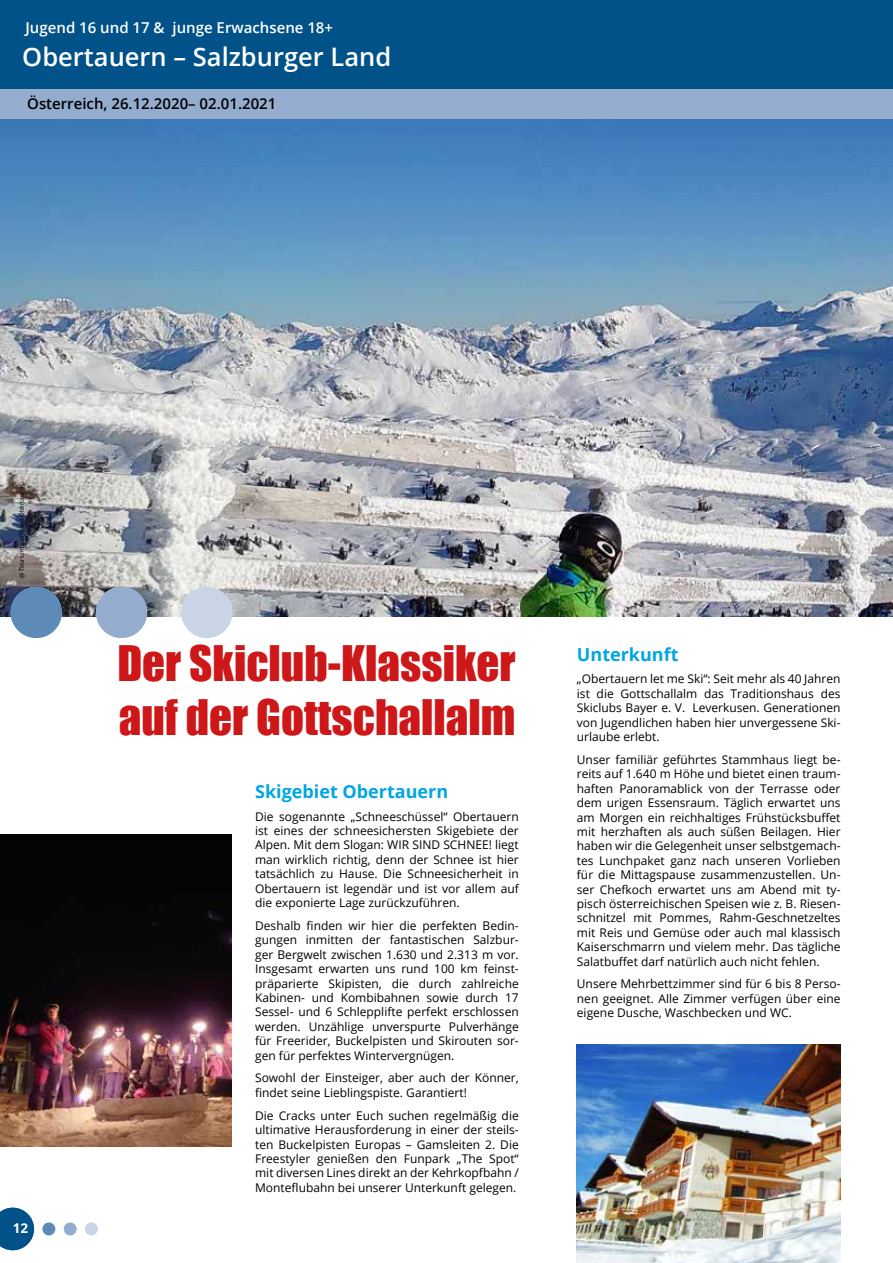
<style>
.page{position:relative;width:893px;height:1263px;background:#fff}
.page>*{position:absolute;margin:0;border:0;box-sizing:border-box;transform-origin:0 0}
.t1{font:45px/54px "Impact";color:#cd1719}
.t2{font:600 25.5px "Open Sans";color:#fff}
.t3{font:700 18px "Open Sans";color:#00a6e2}
.t4{font:600 15px "Open Sans";color:#fff}
.t5{font:600 15px "Open Sans";color:#000}
.t6{font:700 13.5px "Open Sans";color:#fff}
.t7{font:12px/14.4px "Open Sans";color:#000;text-align:justify}
.t8{font:6px "Open Sans";color:#000}
</style>
<div class="page">
<svg style="left:0;top:1208px;width:34px;height:42px"></svg>
<div style="left:43px;top:1222px;width:12px;height:13px;background:#5e8ab7;border-radius:50%"></div>
<div style="left:64px;top:1222px;width:13px;height:13px;background:#94adcf;border-radius:50%"></div>
<div style="left:85px;top:1222px;width:13px;height:13px;background:#c9d4e7;border-radius:50%"></div>
<div style="left:0;top:0;width:893px;height:89px;background:#005289"></div>
<img style="left:0;top:119px;width:893px;height:498px">
<div style="left:11px;top:587px;width:51px;height:51px;background:#5e8ab7;border-radius:50%"></div>
<div style="left:96px;top:587px;width:51px;height:51px;background:#94adcf;border-radius:50%"></div>
<div style="left:181px;top:587px;width:51px;height:51px;background:#c9d4e7;border-radius:50%"></div>
<img style="left:577px;top:1044px;width:263px;height:219px">
<div style="left:0;top:89px;width:893px;height:30px;background:#94adcf"></div>
<img style="left:0;top:835px;width:231px;height:312px">
<p class="t4" style="left:26px;top:17px;width:309px">Jugend 16 und 17 &amp; junge Erwachsene 18+</p>
<h2 class="t2" style="left:22px;top:40px;width:370px">Obertauern – Salzburger Land</h2>
<p class="t5" style="left:27px;top:94px;width:251px">Österreich, 26.12.2020– 02.01.2021</p>
<p class="t8" style="left:17px;top:578px;width:96px;rotate:-90deg">@ Tourismusverband Obertauern</p>
<p class="t6" style="left:13px;top:1218px;width:17px">12</p>
<h1 class="t1" style="left:117px;top:635px;width:400px">Der Skiclub-Klassiker auf der Gottschallalm</h1>
<h3 class="t3" style="left:255px;top:778px;width:195px">Skigebiet Obertauern</h3>
<p class="t7" style="left:255px;top:809px;width:265px">Die sogenannte „Schneeschüssel“ Obertauern ist eines der schneesichersten Skigebiete der Alpen. Mit dem Slogan: WIR SIND SCHNEE! liegt man wirklich richtig, denn der Schnee ist hier tatsächlich zu Hause. Die Schneesicherheit in Obertauern ist legendär und ist vor allem auf die exponierte Lage zurückzuführen.</p>
<p class="t7" style="left:255px;top:918px;width:265px">Deshalb finden wir hier die perfekten Bedin&shy;gungen inmitten der fantastischen Salzbur&shy;ger Bergwelt zwischen 1.630 und 2.313 m vor.<br>Insgesamt erwarten uns rund 100 km feinst&shy;präparierte Skipisten, die durch zahlreiche Kabinen- und Kombibahnen sowie durch 17<br>Sessel- und 6 Schlepplifte perfekt erschlossen werden. Unzählige unverspurte Pulverhänge für Freerider, Buckelpisten und Skirouten sor&shy;gen für perfektes Wintervergnügen.</p>
<p class="t7" style="left:255px;top:1070px;width:265px">Sowohl der Einsteiger, aber auch der Könner, findet seine Lieblingspiste. Garantiert!</p>
<p class="t7" style="left:255px;top:1108px;width:265px">Die Cracks unter Euch suchen regelmäßig die ultimative Herausforderung in einer der steils&shy;ten Buckelpisten Europas – Gamsleiten 2. Die Freestyler genießen den Funpark „The Spot“ mit diversen Lines direkt an der Kehrkopfbahn / Monteflubahn bei unserer Unterkunft gelegen.</p>
<h3 class="t3" style="left:577px;top:641px;width:103px">Unterkunft</h3>
<p class="t7" style="left:577px;top:671px;width:265px">„Obertauern let me Ski“: Seit mehr als 40 Jahren ist die Gottschallalm das Traditionshaus des Skiclubs Bayer e. V. Leverkusen. Generationen von Jugendlichen haben hier unvergessene Ski&shy;urlaube erlebt.</p>
<p class="t7" style="left:577px;top:752px;width:265px">Unser familiär geführtes Stammhaus liegt be&shy;reits auf 1.640 m Höhe und bietet einen traum&shy;haften Panoramablick von der Terrasse oder dem urigen Essensraum. Täglich erwartet uns am Morgen ein reichhaltiges Frühstücksbuffet mit herzhaften als auch süßen Beilagen. Hier haben wir die Gelegenheit unser selbstgemach&shy;tes Lunchpaket ganz nach unseren Vorlieben für die Mittagspause zusammenzustellen. Un&shy;ser Chefkoch erwartet uns am Abend mit ty&shy;pisch österreichischen Speisen wie z. B. Riesen&shy;schnitzel mit Pommes, Rahm-Geschnetzeltes mit Reis und Gemüse oder auch mal klassisch Kaiserschmarrn und vielem mehr. Das tägliche Salatbuffet darf natürlich auch nicht fehlen.</p>
<p class="t7" style="left:577px;top:976px;width:265px">Unsere Mehrbettzimmer sind für 6 bis 8 Perso&shy;nen geeignet. Alle Zimmer verfügen über eine eigene Dusche, Waschbecken und WC.</p>
</div>
